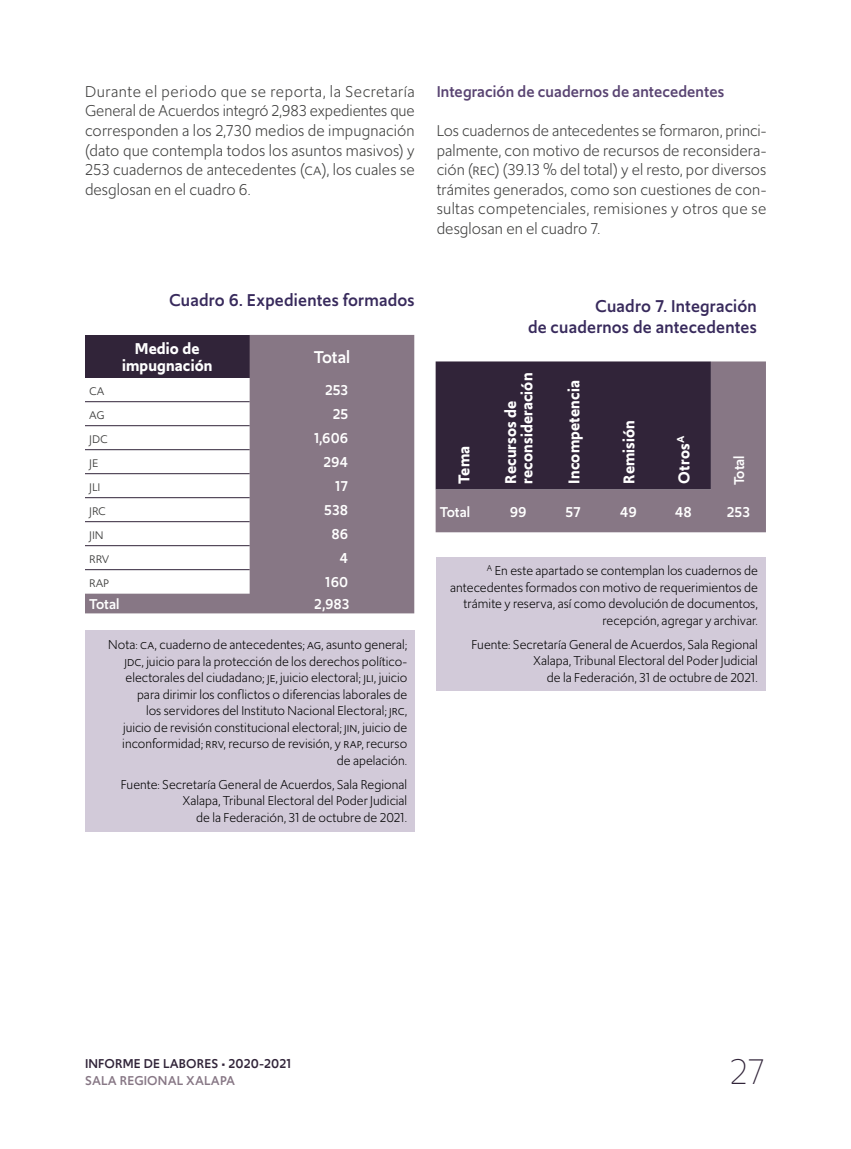
<style>
.page{position:relative;width:851px;height:1149px;background:#fff}
.page>*{position:absolute;margin:0;border:0;box-sizing:border-box;transform-origin:0 0}
.t1{font:300 37.5px "Upgrade";color:#312439}
.t2{font:500 18px/21px "Upgrade";letter-spacing:.01em;color:#382a5c;text-align:right}
.t3{font:500 18px "Upgrade";color:#fff}
.t4{font:16.5px/19.5px "Upgrade";letter-spacing:.005em;color:#3c3c3b;text-align:justify}
.t5{font:600 16.5px/16.5px "Upgrade";letter-spacing:.01em;color:#fff;text-align:center}
.t6{font:500 16.5px "Upgrade";letter-spacing:.005em;color:#594472}
.t7{font:500 15px "Upgrade";color:#fff}
.t8{font:15px "Upgrade";letter-spacing:-.01em;color:#3c3c3b}
.t9{font:13.5px/16.5px "Upgrade";color:#000;text-align:right}
.t10{font:500 13.5px "Upgrade";letter-spacing:.01em;color:#312439}
.t11{font:500 13.5px "Upgrade";letter-spacing:.01em;color:#877785}
</style>
<div class="page">
<svg style="left:85px;top:335px;width:329px;height:278px;fill:#877785"></svg>
<hr style="left:85px;top:401px;width:164px;height:1px;background:#312439">
<hr style="left:85px;top:425px;width:164px;height:1px;background:#312439">
<hr style="left:85px;top:449px;width:164px;height:1px;background:#312439">
<hr style="left:85px;top:473px;width:164px;height:1px;background:#312439">
<hr style="left:85px;top:497px;width:164px;height:1px;background:#312439">
<hr style="left:85px;top:521px;width:164px;height:1px;background:#312439">
<hr style="left:85px;top:545px;width:164px;height:1px;background:#312439">
<hr style="left:85px;top:569px;width:164px;height:1px;background:#312439">
<div style="left:85px;top:629px;width:329px;height:201px;background:#d2cad9"></div>
<svg style="left:435px;top:361px;width:330px;height:171px;background:#524456"></svg>
<div style="left:435px;top:556px;width:330px;height:134px;background:#d2cad9"></div>
<p class="t4" style="left:85px;top:82px;width:331px">Durante el periodo que se reporta, la Secretaría General de Acuerdos integró 2,983 expedientes que corresponden a los 2,730 medios de impugnación (dato que contempla todos los asuntos masivos) y 253 cuadernos de antecedentes (ca), los cuales se desglosan en el cuadro 6.</p>
<p class="t6" style="left:436px;top:81px;width:289px">Integración de cuadernos de antecedentes</p>
<p class="t4" style="left:436px;top:121px;width:331px">Los cuadernos de antecedentes se formaron, princi&shy;palmente, con motivo de recursos de reconsidera&shy;ción (rec) (39.13 % del total) y el resto, por diversos trámites generados, como son cuestiones de con&shy;sultas competenciales, remisiones y otros que se desglosan en el cuadro 7.</p>
<h2 class="t2" style="left:169px;top:290px;width:247px">Cuadro 6. Expedientes formados</h2>
<p class="t5" style="left:122px;top:340px;width:92px">Medio de impugnación</p>
<h2 class="t3" style="left:314px;top:345px;width:38px">Total</h2>
<p class="t8" style="left:89px;top:380px;width:17px">ca</p>
<p class="t7" style="left:325px;top:380px;width:25px">253</p>
<p class="t8" style="left:89px;top:404px;width:17px">ag</p>
<p class="t7" style="left:332px;top:404px;width:17px">25</p>
<p class="t8" style="left:89px;top:428px;width:20px">jdc</p>
<p class="t7" style="left:314px;top:428px;width:36px">1,606</p>
<p class="t8" style="left:89px;top:452px;width:11px">je</p>
<p class="t7" style="left:323px;top:452px;width:26px">294</p>
<p class="t8" style="left:89px;top:476px;width:13px">jli</p>
<p class="t7" style="left:335px;top:476px;width:14px">17</p>
<p class="t8" style="left:89px;top:500px;width:18px">jrc</p>
<p class="t7" style="left:324px;top:500px;width:25px">538</p>
<p class="t8" style="left:89px;top:524px;width:16px">jin</p>
<p class="t7" style="left:331px;top:524px;width:18px">86</p>
<p class="t8" style="left:89px;top:548px;width:21px">rrv</p>
<p class="t7" style="left:339px;top:548px;width:10px">4</p>
<p class="t8" style="left:89px;top:572px;width:21px">rap</p>
<p class="t7" style="left:325px;top:572px;width:24px">160</p>
<p class="t7" style="left:89px;top:594px;width:32px">Total</p>
<p class="t7" style="left:314px;top:594px;width:37px">2,983</p>
<p class="t9" style="left:108px;top:636px;width:300px">Nota: ca, cuaderno de antecedentes; ag, asunto general; jdc, juicio para la protección de los derechos político&shy;electorales del ciudadano; je, juicio electoral; jli, juicio para dirimir los conflictos o diferencias laborales de<br>los servidores del Instituto Nacional Electoral; jrc,<br>juicio de revisión constitucional electoral; jin, juicio de inconformidad; rrv, recurso de revisión, y rap, recurso de apelación.</p>
<p class="t9" style="left:121px;top:775px;width:288px">Fuente: Secretaría General de Acuerdos, Sala Regional<br>Xalapa, Tribunal Electoral del Poder Judicial<br>de la Federación, 31 de octubre de 2021.</p>
<p class="t5" style="left:455px;top:483px;width:39px;rotate:-90deg">Tema</p>
<h2 class="t2" style="left:528px;top:295px;width:230px">Cuadro 7. Integración<br>de cuadernos de antecedentes</h2>
<p class="t5" style="left:502px;top:483px;width:112px;text-align:left;rotate:-90deg">Recursos de reconsideración</p>
<p class="t5" style="left:565px;top:483px;width:105px;rotate:-90deg">Incompetencia</p>
<p class="t5" style="left:620px;top:483px;width:65px;rotate:-90deg">Remisión</p>
<p class="t5" style="left:675px;top:483px;width:49px;rotate:-90deg">Otros<sup>A</sup></p>
<p class="t7" style="left:729px;top:485px;width:32px;rotate:-90deg">Total</p>
<p class="t7" style="left:440px;top:501px;width:32px">Total</p>
<p class="t7" style="left:509px;top:501px;width:18px">99</p>
<p class="t7" style="left:565px;top:501px;width:17px">57</p>
<p class="t7" style="left:619px;top:501px;width:19px">49</p>
<p class="t7" style="left:674px;top:501px;width:19px">48</p>
<p class="t7" style="left:726px;top:501px;width:25px">253</p>
<p class="t9" style="left:450px;top:562px;width:309px"><sup>A</sup> En este apartado se contemplan los cuadernos de antecedentes formados con motivo de requerimientos de trámite y reserva, así como devolución de documentos, recepción, agregar y archivar.</p>
<p class="t9" style="left:471px;top:635px;width:288px">Fuente: Secretaría General de Acuerdos, Sala Regional<br>Xalapa, Tribunal Electoral del Poder Judicial<br>de la Federación, 31 de octubre de 2021.</p>
<p class="t10" style="left:85px;top:1054px;width:208px">INFORME DE LABORES • 2020-2021</p>
<p class="t11" style="left:85px;top:1070px;width:152px">SALA REGIONAL XALAPA</p>
<h1 class="t1" style="left:729px;top:1045px;width:37px">27</h1>
</div>
